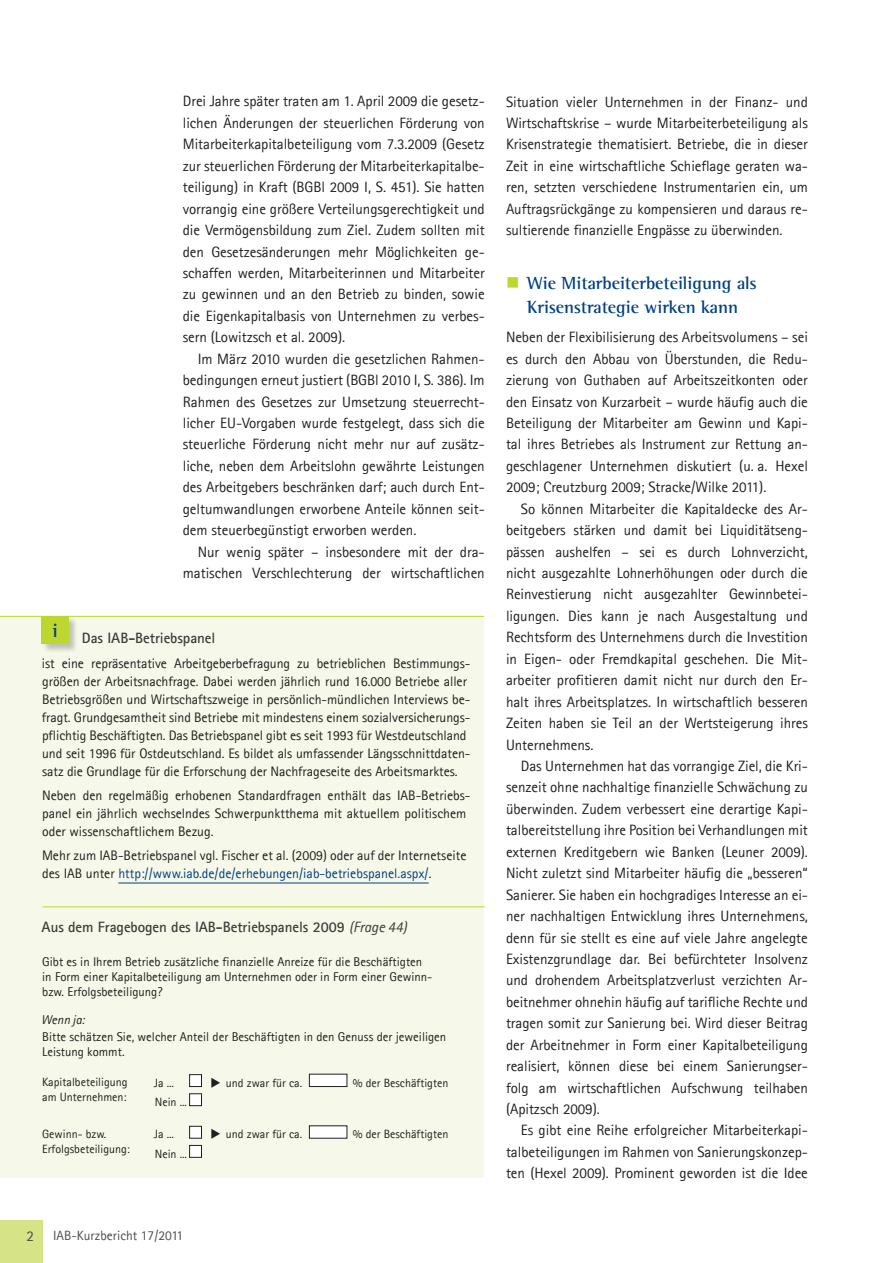
<style>
.page{position:relative;width:893px;height:1263px;background:#fff}
.page>*{position:absolute;margin:0;border:0;box-sizing:border-box;transform-origin:0 0}
.t1{font:700 19.5px "Agfa Rotis Semi Serif";color:#014081}
.t2{font:700 18px/24px "Agfa Rotis Semi Serif";letter-spacing:-.005em;color:#014081}
.t3{font:15px/21.5px "Agfa Rotis Sans Serif";letter-spacing:-.005em;color:#231f20;text-align:justify}
.t4{font:700 15px "Agfa Rotis Sans Serif";letter-spacing:-.005em;color:#3e3e3c}
.t5{font:15px "Agfa Rotis Sans Serif";color:#4b4c4b}
.t6{font:13.8px/18px "Agfa Rotis Sans Serif";letter-spacing:-.005em;color:#221e1d}
.t7{font:13.5px "Agfa Rotis Sans Serif";color:#4b4c4b}
.t8{font:12.75px/15px "Agfa Rotis Sans Serif";color:#221e1d}
.t9{font:italic 12.75px "Agfa Rotis Sans Serif";color:#221e1d}
.t10{font:12px/15px "Agfa Rotis Sans Serif";color:#221e1d}
.s1{color:#014081}
.s2{font-weight:400;font-style:italic}
</style>
<div class="page">
<div style="left:0;top:616px;width:484px;height:561px;background:#f6f9e9"></div>
<hr style="left:118px;top:883px;width:311px;height:1px;background:#014081">
<hr style="left:0;top:616px;width:484px;height:1px;background:#bed630">
<div style="left:42px;top:616px;width:37px;height:37px;background:#231f20;opacity:.25"></div>
<div style="left:42px;top:616px;width:27px;height:28px;background:#bed630"></div>
<hr style="left:43px;top:906px;width:442px;height:1px;background:#bed630">
<div style="left:190px;top:1074px;width:11px;height:12px;background:#fff"></div>
<div style="left:189px;top:1074px;width:13px;height:13px;border:1px solid #231f20"></div>
<div style="left:190px;top:1094px;width:11px;height:12px;background:#fff"></div>
<div style="left:189px;top:1093px;width:13px;height:13px;border:1px solid #231f20"></div>
<div style="left:309px;top:1074px;width:38px;height:12px;background:#fff"></div>
<div style="left:309px;top:1074px;width:38px;height:13px;border:1px solid #231f20"></div>
<div style="left:190px;top:1126px;width:11px;height:12px;background:#fff"></div>
<div style="left:189px;top:1126px;width:13px;height:12px;border:1px solid #231f20"></div>
<div style="left:190px;top:1145px;width:11px;height:12px;background:#fff"></div>
<div style="left:189px;top:1145px;width:13px;height:12px;border:1px solid #231f20"></div>
<div style="left:309px;top:1126px;width:38px;height:12px;background:#fff"></div>
<div style="left:0;top:1220px;width:43px;height:43px;background:#d7e387"></div>
<p class="t3" style="left:183px;top:91px;width:303px">Drei Jahre später traten am 1. April 2009 die gesetz&shy;lichen Änderungen der steuerlichen Förderung von Mitarbeiterkapitalbeteiligung vom 7.3.2009 (Gesetz zur steuerlichen Förderung der Mitarbeiterkapitalbe&shy;teiligung) in Kraft (BGBl 2009 I, S. 451). Sie hatten vorrangig eine größere Verteilungsgerechtigkeit und die Vermögensbildung zum Ziel. Zudem sollten mit den Gesetzesänderungen mehr Möglichkeiten ge&shy;schaffen werden, Mitarbeiterinnen und Mitarbeiter zu gewinnen und an den Betrieb zu binden, sowie die Eigenkapitalbasis von Unternehmen zu verbes&shy;sern (Lowitzsch et al. 2009).</p>
<p class="t3" style="left:183px;top:348px;width:303px;text-indent:15px">Im März 2010 wurden die gesetzlichen Rahmen&shy;bedingungen erneut justiert (BGBl 2010 I, S. 386). Im Rahmen des Gesetzes zur Umsetzung steuerrecht&shy;licher EU-Vorgaben wurde festgelegt, dass sich die steuerliche Förderung nicht mehr nur auf zusätz&shy;liche, neben dem Arbeitslohn gewährte Leistungen des Arbeitgebers beschränken darf; auch durch Ent&shy;geltumwandlungen erworbene Anteile können seit&shy;dem steuerbegünstigt erworben werden.</p>
<p class="t3" style="left:183px;top:541px;width:303px;text-align:right">Nur wenig später – insbesondere mit der dra&shy;matischen Verschlechterung der wirtschaftlichen</p>
<h1 class="t1" style="left:53px;top:618px;width:7px">i</h1>
<p class="t4" style="left:82px;top:629px;width:135px">Das IAB-Betriebspanel</p>
<p class="t6" style="left:42px;top:654px;width:430px">ist eine repräsentative Arbeitgeberbefragung zu betrieblichen Bestimmungs&shy;größen der Arbeitsnachfrage. Dabei werden jährlich rund 16.000 Betriebe aller Betriebsgrößen und Wirtschaftszweige in persönlich-mündlichen Interviews be&shy;fragt. Grundgesamtheit sind Betriebe mit mindestens einem sozialversicherungs&shy;pflichtig Beschäftigten. Das Betriebspanel gibt es seit 1993 für Westdeutschland und seit 1996 für Ostdeutschland. Es bildet als umfassender Längsschnittdaten&shy;satz die Grundlage für die Erforschung der Nachfrageseite des Arbeitsmarktes.</p>
<p class="t6" style="left:42px;top:786px;width:429px">Neben den regelmäßig erhobenen Standardfragen enthält das IAB-Betriebs&shy;panel ein jährlich wechselndes Schwerpunktthema mit aktuellem politischem oder wissenschaftlichem Bezug.</p>
<p class="t6" style="left:42px;top:847px;width:426px">Mehr zum IAB-Betriebspanel vgl. Fischer et al. (2009) oder auf der Internetseite des IAB unter <span class="s1">http://www.iab.de/de/erhebungen/iab-betriebspanel.aspx/</span>.</p>
<p class="t4" style="left:42px;top:917px;width:367px">Aus dem Fragebogen des IAB-Betriebspanels 2009 <span class="s2">(Frage 44)</span></p>
<p class="t8" style="left:42px;top:954px;width:392px">Gibt es in Ihrem Betrieb zusätzliche finanzielle Anreize für die Beschäftigten in Form einer Kapitalbeteiligung am Unternehmen oder in Form einer Gewinn&shy;bzw. Erfolgsbeteiligung?</p>
<p class="t9" style="left:41px;top:1012px;width:45px">Wenn ja:</p>
<p class="t8" style="left:42px;top:1029px;width:406px">Bitte schätzen Sie, welcher Anteil der Beschäftigten in den Genuss der jeweiligen<br>Leistung kommt.</p>
<p class="t10" style="left:42px;top:1074px;width:87px">Kapitalbeteiligung am Unternehmen:</p>
<p class="t10" style="left:154px;top:1073px;width:35px;line-height:19.2px">Ja ...<br>Nein ...</p>
<p class="t10" style="left:211px;top:1075px;width:93px">◆ und zwar für ca.</p>
<p class="t10" style="left:353px;top:1075px;width:97px">% der Beschäftigten</p>
<p class="t10" style="left:42px;top:1126px;width:89px">Gewinn- bzw.<br>Erfolgsbeteiligung:</p>
<p class="t10" style="left:154px;top:1125px;width:35px;line-height:19.2px">Ja ...<br>Nein ...</p>
<p class="t10" style="left:211px;top:1127px;width:93px">◆ und zwar für ca.</p>
<p class="t10" style="left:353px;top:1127px;width:97px">% der Beschäftigten</p>
<p class="t5" style="left:27px;top:1227px;width:9px">2</p>
<p class="t7" style="left:53px;top:1227px;width:132px">IAB-Kurzbericht 17/2011</p>
<p class="t3" style="left:506px;top:91px;width:303px">Situation vieler Unternehmen in der Finanz- und Wirtschaftskrise – wurde Mitarbeiterbeteiligung als Krisenstrategie thematisiert. Betriebe, die in dieser Zeit in eine wirtschaftliche Schieflage geraten wa&shy;ren, setzten verschiedene Instrumentarien ein, um Auftragsrückgänge zu kompensieren und daraus re&shy;sultierende finanzielle Engpässe zu überwinden.</p>
<p class="t2" style="left:527px;top:271px;width:231px">Wie Mitarbeiterbeteiligung als<br>Krisenstrategie wirken kann</p>
<p class="t3" style="left:506px;top:326px;width:303px">Neben der Flexibilisierung des Arbeitsvolumens – sei es durch den Abbau von Überstunden, die Redu&shy;zierung von Guthaben auf Arbeitszeitkonten oder den Einsatz von Kurzarbeit – wurde häufig auch die Beteiligung der Mitarbeiter am Gewinn und Kapi&shy;tal ihres Betriebes als Instrument zur Rettung an&shy;geschlagener Unternehmen diskutiert (u. a. Hexel 2009; Creutzburg 2009; Stracke/Wilke 2011).</p>
<p class="t3" style="left:506px;top:498px;width:303px;text-indent:15px">So können Mitarbeiter die Kapitaldecke des Ar&shy;beitgebers stärken und damit bei Liquiditätseng&shy;pässen aushelfen – sei es durch Lohnverzicht, nicht ausgezahlte Lohnerhöhungen oder durch die Reinvestierung nicht ausgezahlter Gewinnbetei&shy;ligungen. Dies kann je nach Ausgestaltung und Rechtsform des Unternehmens durch die Investition in Eigen- oder Fremdkapital geschehen. Die Mit&shy;arbeiter profitieren damit nicht nur durch den Er&shy;halt ihres Arbeitsplatzes. In wirtschaftlich besseren Zeiten haben sie Teil an der Wertsteigerung ihres Unternehmens.</p>
<p class="t3" style="left:506px;top:755px;width:303px;text-indent:15px">Das Unternehmen hat das vorrangige Ziel, die Kri&shy;senzeit ohne nachhaltige finanzielle Schwächung zu überwinden. Zudem verbessert eine derartige Kapi&shy;talbereitstellung ihre Position bei Verhandlungen mit externen Kreditgebern wie Banken (Leuner 2009).<br>Nicht zuletzt sind Mitarbeiter häufig die „besseren“ Sanierer. Sie haben ein hochgradiges Interesse an ei&shy;ner nachhaltigen Entwicklung ihres Unternehmens, denn für sie stellt es eine auf viele Jahre angelegte Existenzgrundlage dar. Bei befürchteter Insolvenz und drohendem Arbeitsplatzverlust verzichten Ar&shy;beitnehmer ohnehin häufig auf tarifliche Rechte und tragen somit zur Sanierung bei. Wird dieser Beitrag der Arbeitnehmer in Form einer Kapitalbeteiligung realisiert, können diese bei einem Sanierungser&shy;folg am wirtschaftlichen Aufschwung teilhaben (Apitzsch 2009).</p>
<p class="t3" style="left:506px;top:1119px;width:303px;text-indent:15px">Es gibt eine Reihe erfolgreicher Mitarbeiterkapi&shy;talbeteiligungen im Rahmen von Sanierungskonzep&shy;ten (Hexel 2009). Prominent geworden ist die Idee</p>
</div>
